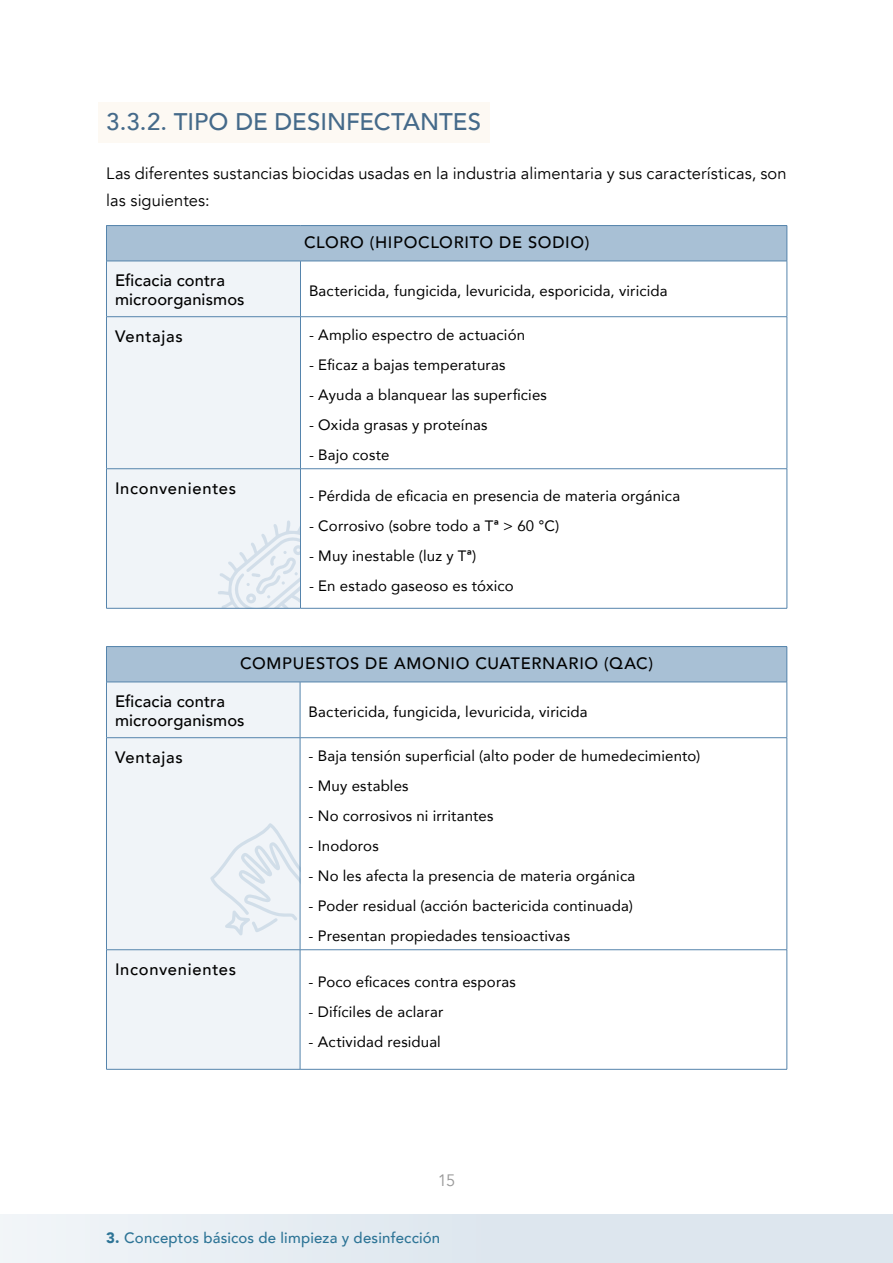
<style>
.page{position:relative;width:893px;height:1263px;background:#fff}
.page>*{position:absolute;margin:0;border:0;box-sizing:border-box;transform-origin:0 0}
.t1{font:500 24px "Avenir";letter-spacing:-.005em;color:#456a8a}
.t2{font:500 16.5px "Avenir";letter-spacing:.035em;color:#000}
.t3{font:16.5px/27px "Avenir";letter-spacing:.005em;color:#000}
.t4{font:500 16.5px/19.5px "Avenir";letter-spacing:.005em;color:#000}
.t5{font:16.5px "Avenir";color:#999}
.t6{font:15px "Avenir";letter-spacing:.01em;color:#000}
.t7{font:500 15px "Avenir";letter-spacing:.01em;color:#2d7496}
.s1{font-weight:900}
</style>
<div class="page">
<div style="left:0;top:1214px;width:893px;height:49px;background:linear-gradient(to right,#eef2f6,#d8e2eb)"></div>
<div style="left:98px;top:102px;width:392px;height:40px;background:#fdf9f3"></div>
<div style="left:106px;top:226px;width:681px;height:35px;background:#a8c0d5"></div>
<div style="left:107px;top:262px;width:193px;height:346px;background:#f0f4f8"></div>
<svg style="left:301px;top:262px;width:486px;height:346px"></svg>
<hr style="left:300px;top:261px;width:1px;height:55px;background:#5584ac">
<hr style="left:300px;top:317px;width:1px;height:151px;background:#5584ac">
<hr style="left:300px;top:469px;width:1px;height:139px;background:#5584ac">
<hr style="left:106px;top:225px;width:194px;height:1px;background:#5584ac">
<hr style="left:106px;top:226px;width:1px;height:35px;background:#5584ac">
<hr style="left:300px;top:225px;width:487px;height:1px;background:#5584ac">
<hr style="left:787px;top:226px;width:1px;height:35px;background:#5584ac">
<hr style="left:106px;top:261px;width:194px;height:1px;background:#5584ac">
<hr style="left:106px;top:261px;width:1px;height:55px;background:#5584ac">
<hr style="left:300px;top:261px;width:487px;height:1px;background:#5584ac">
<hr style="left:787px;top:261px;width:1px;height:55px;background:#5584ac">
<hr style="left:106px;top:316px;width:194px;height:1px;background:#5584ac">
<hr style="left:106px;top:317px;width:1px;height:151px;background:#5584ac">
<hr style="left:300px;top:316px;width:487px;height:1px;background:#5584ac">
<hr style="left:787px;top:317px;width:1px;height:151px;background:#5584ac">
<hr style="left:106px;top:468px;width:194px;height:1px;background:#5584ac">
<hr style="left:106px;top:469px;width:1px;height:139px;background:#5584ac">
<hr style="left:300px;top:468px;width:487px;height:1px;background:#5584ac">
<hr style="left:787px;top:469px;width:1px;height:139px;background:#5584ac">
<hr style="left:106px;top:608px;width:194px;height:1px;background:#5584ac">
<hr style="left:300px;top:608px;width:487px;height:1px;background:#5584ac">
<svg style="left:217px;top:520px;width:83px;height:88px"></svg>
<div style="left:106px;top:646px;width:681px;height:36px;background:#a8c0d5"></div>
<div style="left:107px;top:683px;width:193px;height:386px;background:#f0f4f8"></div>
<svg style="left:301px;top:683px;width:486px;height:386px"></svg>
<hr style="left:300px;top:682px;width:1px;height:55px;background:#5584ac">
<hr style="left:300px;top:738px;width:1px;height:211px;background:#5584ac">
<hr style="left:300px;top:950px;width:1px;height:119px;background:#5584ac">
<hr style="left:106px;top:646px;width:194px;height:1px;background:#5584ac">
<hr style="left:106px;top:647px;width:1px;height:35px;background:#5584ac">
<hr style="left:300px;top:646px;width:487px;height:1px;background:#5584ac">
<hr style="left:787px;top:647px;width:1px;height:35px;background:#5584ac">
<hr style="left:106px;top:682px;width:194px;height:1px;background:#5584ac">
<hr style="left:106px;top:682px;width:1px;height:55px;background:#5584ac">
<hr style="left:300px;top:682px;width:487px;height:1px;background:#5584ac">
<hr style="left:787px;top:682px;width:1px;height:55px;background:#5584ac">
<hr style="left:106px;top:737px;width:194px;height:1px;background:#5584ac">
<hr style="left:106px;top:738px;width:1px;height:211px;background:#5584ac">
<hr style="left:300px;top:737px;width:487px;height:1px;background:#5584ac">
<hr style="left:787px;top:738px;width:1px;height:211px;background:#5584ac">
<hr style="left:106px;top:949px;width:194px;height:1px;background:#5584ac">
<hr style="left:106px;top:950px;width:1px;height:119px;background:#5584ac">
<hr style="left:300px;top:949px;width:487px;height:1px;background:#5584ac">
<hr style="left:787px;top:950px;width:1px;height:119px;background:#5584ac">
<hr style="left:106px;top:1069px;width:194px;height:1px;background:#5584ac">
<hr style="left:300px;top:1069px;width:487px;height:1px;background:#5584ac">
<svg style="left:210px;top:823px;width:90px;height:112px"></svg>
<h1 class="t1" style="left:106px;top:101px;width:376px">3.3.2. TIPO DE DESINFECTANTES</h1>
<p class="t3" style="left:106px;top:160px;width:682px">Las diferentes sustancias biocidas usadas en la industria alimentaria y sus características, son las siguientes:</p>
<p class="t2" style="left:304px;top:228px;width:287px">CLORO (HIPOCLORITO DE SODIO)</p>
<p class="t4" style="left:115px;top:270px;width:131px">Eficacia contra microorganismos</p>
<p class="t6" style="left:309px;top:279px;width:360px">Bactericida, fungicida, levuricida, esporicida, viricida</p>
<p class="t2" style="left:115px;top:322px;width:69px">Ventajas</p>
<p class="t6" style="left:309px;top:323px;width:218px">- Amplio espectro de actuación</p>
<p class="t6" style="left:309px;top:353px;width:198px">- Eficaz a bajas temperaturas</p>
<p class="t6" style="left:309px;top:383px;width:239px">- Ayuda a blanquear las superficies</p>
<p class="t6" style="left:309px;top:413px;width:180px">- Oxida grasas y proteínas</p>
<p class="t6" style="left:309px;top:443px;width:82px">- Bajo coste</p>
<p class="t2" style="left:115px;top:474px;width:123px">Inconvenientes</p>
<p class="t6" style="left:309px;top:484px;width:373px">- Pérdida de eficacia en presencia de materia orgánica</p>
<p class="t6" style="left:309px;top:514px;width:252px">- Corrosivo (sobre todo a Tª &gt; 60 °C)</p>
<p class="t6" style="left:309px;top:544px;width:169px">- Muy inestable (luz y Tª)</p>
<p class="t6" style="left:309px;top:574px;width:206px">- En estado gaseoso es tóxico</p>
<p class="t2" style="left:240px;top:649px;width:414px">COMPUESTOS DE AMONIO CUATERNARIO (QAC)</p>
<p class="t4" style="left:115px;top:690px;width:131px">Eficacia contra microorganismos</p>
<p class="t6" style="left:309px;top:700px;width:281px">Bactericida, fungicida, levuricida, viricida</p>
<p class="t2" style="left:115px;top:743px;width:69px">Ventajas</p>
<p class="t6" style="left:309px;top:744px;width:393px">- Baja tensión superficial (alto poder de humedecimiento)</p>
<p class="t6" style="left:309px;top:774px;width:102px">- Muy estables</p>
<p class="t6" style="left:309px;top:804px;width:186px">- No corrosivos ni irritantes</p>
<p class="t6" style="left:309px;top:834px;width:72px">- Inodoros</p>
<p class="t6" style="left:309px;top:864px;width:328px">- No les afecta la presencia de materia orgánica</p>
<p class="t6" style="left:309px;top:894px;width:326px">- Poder residual (acción bactericida continuada)</p>
<p class="t6" style="left:309px;top:924px;width:263px">- Presentan propiedades tensioactivas</p>
<p class="t2" style="left:115px;top:955px;width:123px">Inconvenientes</p>
<p class="t6" style="left:309px;top:970px;width:209px">- Poco eficaces contra esporas</p>
<p class="t6" style="left:309px;top:1000px;width:136px">- Difíciles de aclarar</p>
<p class="t6" style="left:309px;top:1030px;width:134px">- Actividad residual</p>
<p class="t5" style="left:438px;top:1170px;width:19px">15</p>
<p class="t7" style="left:106px;top:1225px;width:335px"><span class="s1">3.</span> Conceptos básicos de limpieza y desinfección</p>
</div>
